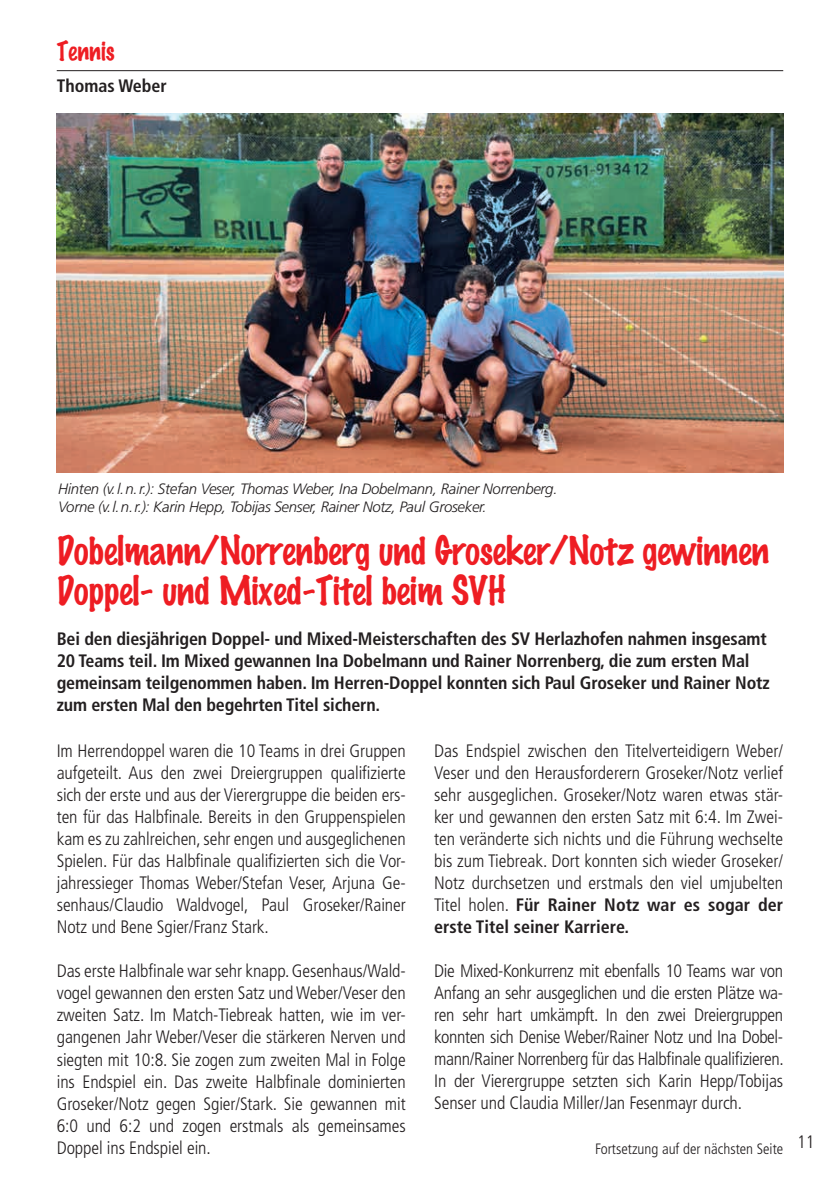
<style>
.page{position:relative;width:840px;height:1191px;background:#fff}
.page>*{position:absolute;margin:0;border:0;box-sizing:border-box;transform-origin:0 0}
.t1{font:100 36px/40px "Marker Felt";letter-spacing:-.01em;color:#ee1d23}
.t2{font:100 24px "Marker Felt";color:#ee1d23}
.t3{font:300 condensed 18px/22px "Frutiger LT Std";letter-spacing:-.005em;color:#231f20;text-align:justify}
.t4{font:700 condensed 18px/22px "Frutiger LT Std";letter-spacing:-.01em;color:#231f20}
.t5{font:italic 300 15px/18px "Frutiger LT Std";letter-spacing:-.02em;color:#231f20}
.t6{font:300 condensed 15px "Frutiger LT Std";color:#231f20}
.s1{font-weight:700}
</style>
<div class="page">
<hr style="left:57px;top:70px;width:725px;height:1px;background:#231f20">
<img style="left:56px;top:113px;width:727px;height:359px">
<h2 class="t2" style="left:57px;top:39px;width:59px">Tennis</h2>
<p class="t4" style="left:57px;top:75px;width:111px">Thomas Weber</p>
<p class="t5" style="left:58px;top:480px;width:500px">Hinten (v.l.n.r.): Stefan Veser, Thomas Weber, Ina Dobelmann, Rainer Norrenberg.<br>Vorne (v.l.n.r.): Karin Hepp, Tobijas Senser, Rainer Notz, Paul Groseker.</p>
<h1 class="t1" style="left:57px;top:533px;width:713px">Dobelmann/Norrenberg und Groseker/Notz gewinnen<br>Doppel- und Mixed-Titel beim SVH</h1>
<p class="t4" style="left:57px;top:627px;width:714px">Bei den diesjährigen Doppel- und Mixed-Meisterschaften des SV Herlazhofen nahmen insgesamt 20 Teams teil. Im Mixed gewannen Ina Dobelmann und Rainer Norrenberg, die zum ersten Mal gemeinsam teilgenommen haben. Im Herren-Doppel konnten sich Paul Groseker und Rainer Notz zum ersten Mal den begehrten Titel sichern.</p>
<p class="t3" style="left:57px;top:740px;width:350px">Im Herrendoppel waren die 10 Teams in drei Gruppen aufgeteilt. Aus den zwei Dreiergruppen qualifizierte sich der erste und aus der Vierergruppe die beiden ers&shy;ten für das Halbfinale. Bereits in den Gruppenspielen kam es zu zahlreichen, sehr engen und ausgeglichenen Spielen. Für das Halbfinale qualifizierten sich die Vor&shy;jahressieger Thomas Weber/Stefan Veser, Arjuna Ge&shy;senhaus/Claudio Waldvogel, Paul Groseker/Rainer Notz und Bene Sgier/Franz Stark.</p>
<p class="t3" style="left:57px;top:960px;width:350px">Das erste Halbfinale war sehr knapp. Gesenhaus/Wald&shy;vogel gewannen den ersten Satz und Weber/Veser den zweiten Satz. Im Match-Tiebreak hatten, wie im ver&shy;gangenen Jahr Weber/Veser die stärkeren Nerven und siegten mit 10:8. Sie zogen zum zweiten Mal in Folge ins Endspiel ein. Das zweite Halbfinale dominierten Groseker/Notz gegen Sgier/Stark. Sie gewannen mit 6:0 und 6:2 und zogen erstmals als gemeinsames Doppel ins Endspiel ein.</p>
<p class="t3" style="left:434px;top:740px;width:350px">Das Endspiel zwischen den Titelverteidigern Weber/ Veser und den Herausforderern Groseker/Notz verlief sehr ausgeglichen. Groseker/Notz waren etwas stär&shy;ker und gewannen den ersten Satz mit 6:4. Im Zwei&shy;ten veränderte sich nichts und die Führung wechselte bis zum Tiebreak. Dort konnten sich wieder Groseker/ Notz durchsetzen und erstmals den viel umjubelten Titel holen. <span class="s1">Für Rainer Notz war es sogar der erste Titel seiner Karriere.</span></p>
<p class="t3" style="left:434px;top:960px;width:351px">Die Mixed-Konkurrenz mit ebenfalls 10 Teams war von Anfang an sehr ausgeglichen und die ersten Plätze wa&shy;ren sehr hart umkämpft. In den zwei Dreiergruppen konnten sich Denise Weber/Rainer Notz und Ina Dobel&shy;mann/Rainer Norrenberg für das Halbfinale qualifizieren.<br>In der Vierergruppe setzten sich Karin Hepp/Tobijas Senser und Claudia Miller/Jan Fesenmayr durch.</p>
<p class="t6" style="left:595px;top:1139px;width:189px">Fortsetzung auf der nächsten Seite</p>
<p class="t3" style="left:796px;top:1130px;width:19px">11</p>
</div>
